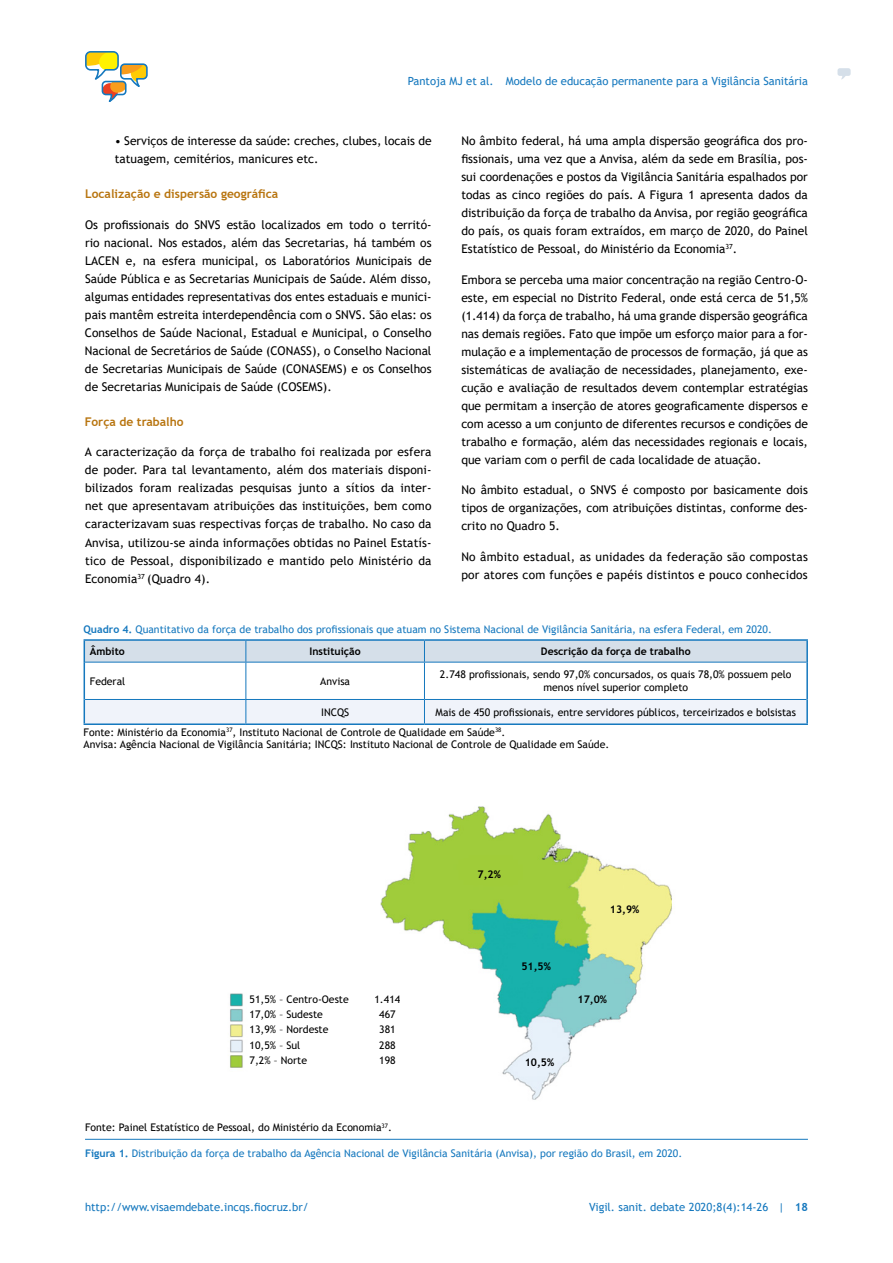
<style>
.page{position:relative;width:893px;height:1263px;background:#fff}
.page>*{position:absolute;margin:0;border:0;box-sizing:border-box;transform-origin:0 0}
.t1{font:12px/18px "Trebuchet MS";color:#000;text-align:justify}
.t2{font:12px/18px "Trebuchet MS";letter-spacing:.02em;color:#000}
.t3{font:700 12px "Trebuchet MS";color:#b87510}
.t4{font:11.25px "Trebuchet MS";color:#1578be}
.t5{font:10.5px/15.3px "Trebuchet MS";color:#000;text-align:center}
.t6{font:10.5px/21.8px "Trebuchet MS";color:#1578be}
.t7{font:700 10.5px "Trebuchet MS";color:#000}
.s1{font-weight:700}
.s2{font-weight:700;color:#000}
</style>
<div class="page">
<svg style="left:85px;top:51px;width:63px;height:51px"></svg>
<svg style="left:837px;top:68px;width:14px;height:11px"></svg>
<hr style="left:84px;top:639px;width:162px;height:2px;background:#1578be">
<hr style="left:246px;top:639px;width:178px;height:2px;background:#1578be">
<hr style="left:424px;top:639px;width:384px;height:2px;background:#1578be">
<hr style="left:806px;top:641px;width:2px;height:21px;background:#1578be">
<hr style="left:84px;top:662px;width:1px;height:37px;background:#1578be">
<hr style="left:806px;top:662px;width:2px;height:37px;background:#1578be">
<hr style="left:806px;top:699px;width:2px;height:24px;background:#1578be">
<hr style="left:84px;top:723px;width:162px;height:2px;background:#1578be">
<hr style="left:246px;top:723px;width:178px;height:2px;background:#1578be">
<hr style="left:424px;top:723px;width:384px;height:2px;background:#1578be">
<svg style="left:84px;top:640px;width:723px;height:22px;background:#c9d9e6"></svg>
<hr style="left:85px;top:662px;width:161px;height:1px;background:#1578be">
<hr style="left:246px;top:662px;width:178px;height:1px;background:#1578be">
<hr style="left:245px;top:662px;width:1px;height:37px;background:#1578be">
<hr style="left:424px;top:662px;width:382px;height:1px;background:#1578be">
<hr style="left:424px;top:662px;width:1px;height:37px;background:#1578be">
<svg style="left:84px;top:699px;width:723px;height:25px"></svg>
<hr style="left:85px;top:1139px;width:723px;height:1px;background:#1578be">
<img style="left:230px;top:806px;width:442px;height:294px">
<p class="t4" style="left:408px;top:74px;width:402px">Pantoja MJ et al. Modelo de educação permanente para a Vigilância Sanitária</p>
<p class="t1" style="left:115px;top:132px;width:318px">• Serviços de interesse da saúde: creches, clubes, locais de tatuagem, cemitérios, manicures etc.</p>
<p class="t3" style="left:85px;top:186px;width:195px">Localização e dispersão geográfica</p>
<p class="t1" style="left:85px;top:215px;width:348px">Os profissionais do SNVS estão localizados em todo o territó&shy;rio nacional. Nos estados, além das Secretarias, há também os LACEN e, na esfera municipal, os Laboratórios Municipais de Saúde Pública e as Secretarias Municipais de Saúde. Além disso, algumas entidades representativas dos entes estaduais e munici&shy;pais mantêm estreita interdependência com o SNVS. São elas: os Conselhos de Saúde Nacional, Estadual e Municipal, o Conselho Nacional de Secretários de Saúde (CONASS), o Conselho Nacional de Secretarias Municipais de Saúde (CONASEMS) e os Conselhos de Secretarias Municipais de Saúde (COSEMS).</p>
<p class="t3" style="left:85px;top:414px;width:100px">Força de trabalho</p>
<p class="t1" style="left:85px;top:443px;width:348px">A caracterização da força de trabalho foi realizada por esfera de poder. Para tal levantamento, além dos materiais disponi&shy;bilizados foram realizadas pesquisas junto a sítios da inter&shy;net que apresentavam atribuições das instituições, bem como caracterizavam suas respectivas forças de trabalho. No caso da Anvisa, utilizou-se ainda informações obtidas no Painel Estatís&shy;tico de Pessoal, disponibilizado e mantido pelo Ministério da Economia<sup>37</sup> (Quadro 4).</p>
<p class="t1" style="left:461px;top:132px;width:348px">No âmbito federal, há uma ampla dispersão geográfica dos pro&shy;fissionais, uma vez que a Anvisa, além da sede em Brasília, pos&shy;sui coordenações e postos da Vigilância Sanitária espalhados por todas as cinco regiões do país. A Figura 1 apresenta dados da distribuição da força de trabalho da Anvisa, por região geográfica do país, os quais foram extraídos, em março de 2020, do Painel Estatístico de Pessoal, do Ministério da Economia<sup>37</sup>.</p>
<p class="t1" style="left:461px;top:270px;width:348px">Embora se perceba uma maior concentração na região Centro-O&shy;este, em especial no Distrito Federal, onde está cerca de 51,5% (1.414) da força de trabalho, há uma grande dispersão geográfica nas demais regiões. Fato que impõe um esforço maior para a for&shy;mulação e a implementação de processos de formação, já que as sistemáticas de avaliação de necessidades, planejamento, exe&shy;cução e avaliação de resultados devem contemplar estratégias que permitam a inserção de atores geograficamente dispersos e com acesso a um conjunto de diferentes recursos e condições de trabalho e formação, além das necessidades regionais e locais, que variam com o perfil de cada localidade de atuação.</p>
<p class="t1" style="left:461px;top:481px;width:348px">No âmbito estadual, o SNVS é composto por basicamente dois tipos de organizações, com atribuições distintas, conforme des&shy;crito no Quadro 5.</p>
<p class="t2" style="left:461px;top:548px;width:348px">No âmbito estadual, as unidades da federação são compostas por atores com funções e papéis distintos e pouco conhecidos</p>
<p class="t6" style="left:90px;top:619px;width:684px;text-indent:-6px"><span class="s1">Quadro 4.</span> Quantitativo da força de trabalho dos profissionais que atuam no Sistema Nacional de Vigilância Sanitária, na esfera Federal, em 2020.<br><span class="s2">Âmbito</span></p>
<p class="t7" style="left:309px;top:645px;width:53px">Instituição</p>
<p class="t7" style="left:541px;top:645px;width:151px">Descrição da força de trabalho</p>
<p class="t5" style="left:90px;top:673px;width:37px">Federal</p>
<p class="t5" style="left:320px;top:673px;width:31px">Anvisa</p>
<p class="t5" style="left:440px;top:668px;width:353px;line-height:12.6px">2.748 profissionais, sendo 97,0% concursados, os quais 78,0% possuem pelo menos nível superior completo</p>
<p class="t5" style="left:321px;top:704px;width:30px">INCQS</p>
<p class="t5" style="left:84px;top:702px;width:714px;line-height:20.1px;text-align:left;text-indent:352px">Mais de 450 profissionais, entre servidores públicos, terceirizados e bolsistas<br>Fonte: Ministério da Economia<sup>37</sup>, Instituto Nacional de Controle de Qualidade em Saúde<sup>38</sup>.</p>
<p class="t5" style="left:84px;top:737px;width:527px">Anvisa: Agência Nacional de Vigilância Sanitária; INCQS: Instituto Nacional de Controle de Qualidade em Saúde.</p>
<p class="t5" style="left:250px;top:991px;width:101px;text-align:left">51,5% – Centro-Oeste<br>17,0% – Sudeste<br>13,9% – Nordeste<br>10,5% – Sul<br>7,2% – Norte</p>
<p class="t5" style="left:374px;top:991px;width:27px">1.414<br>467<br>381<br>288<br>198</p>
<p class="t7" style="left:478px;top:868px;width:25px">7,2%</p>
<p class="t7" style="left:521px;top:960px;width:31px">51,5%</p>
<p class="t7" style="left:525px;top:1055px;width:31px">10,5%</p>
<p class="t7" style="left:610px;top:903px;width:31px">13,9%</p>
<p class="t7" style="left:578px;top:993px;width:31px">17,0%</p>
<p class="t5" style="left:85px;top:1120px;width:308px">Fonte: Painel Estatístico de Pessoal, do Ministério da Economia<sup>37</sup>.</p>
<p class="t6" style="left:85px;top:1142px;width:599px"><span class="s1">Figura 1.</span> Distribuição da força de trabalho da Agência Nacional de Vigilância Sanitária (Anvisa), por região do Brasil, em 2020.</p>
<p class="t4" style="left:85px;top:1199px;width:225px">http://www.visaemdebate.incqs.fiocruz.br/</p>
<p class="t4" style="left:589px;top:1199px;width:220px">Vigil. sanit. debate 2020;8(4):14-26 | <span class="s1">18</span></p>
</div>
